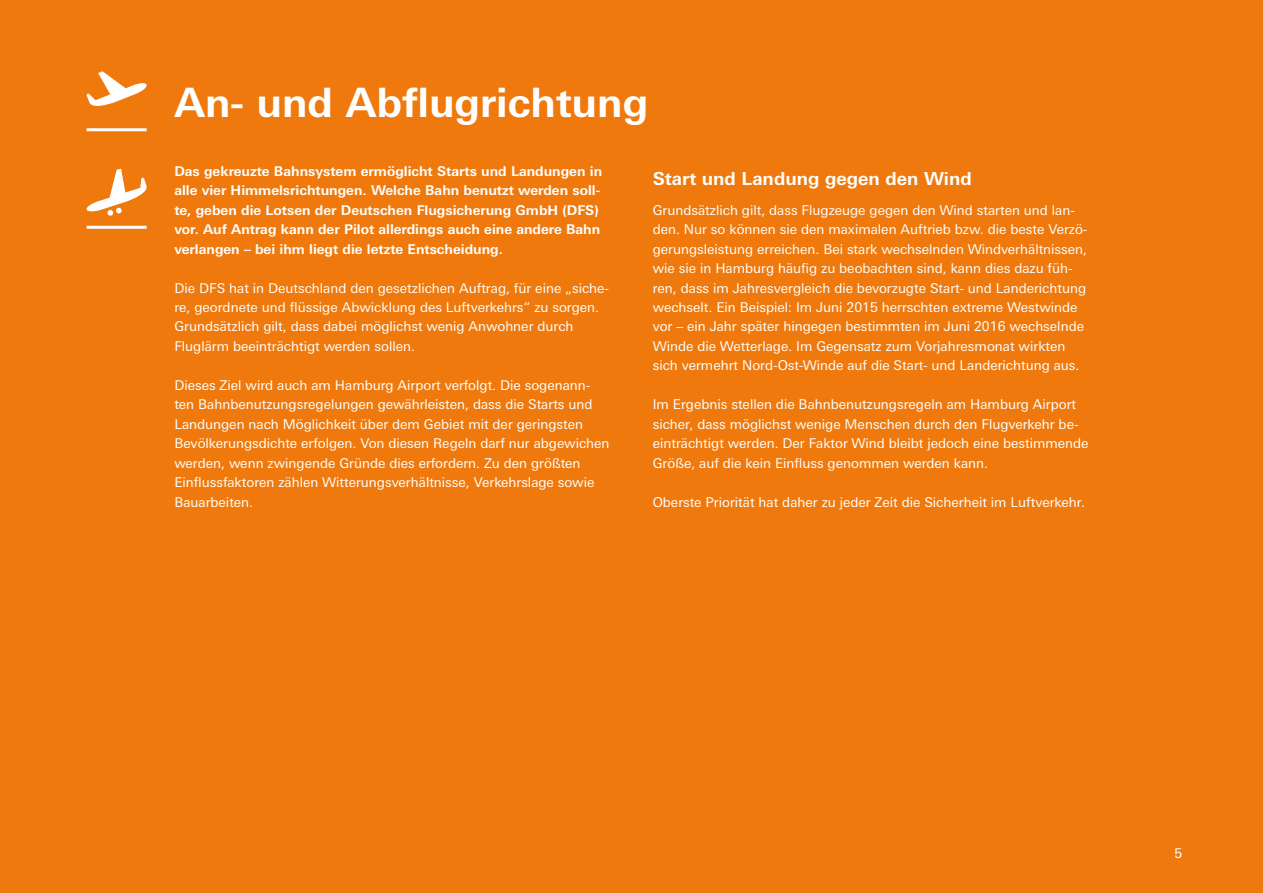
<style>
.page{position:relative;width:1263px;height:893px;background:#ef790c}
.page>*{position:absolute;margin:0;border:0;box-sizing:border-box;transform-origin:0 0}
.t1{font:75px/97.5px "Info Pict Four";color:#fff}
.t2{font:700 40.5px "LT Univers Basic";color:#fff}
.t3{font:700 18px "LT Univers Basic";color:#fff}
.t4{font:13.5px/19.5px "LT Univers Basic";color:#fff}
.t5{font:700 13.5px/19.5px "LT Univers Basic";color:#fff}
</style>
<div class="page">
<h1 class="t1" style="left:117px;top:53px;width:37px">F<br>G</h1>
<h2 class="t2" style="left:174px;top:78px;width:475px">An- und Abflugrichtung</h2>
<p class="t5" style="left:174px;top:161px;width:429px">Das gekreuzte Bahnsystem ermöglicht Starts und Landungen in alle vier Himmelsrichtungen. Welche Bahn benutzt werden soll&shy;te, geben die Lotsen der Deutschen Flugsicherung GmbH (DFS) vor. Auf Antrag kann der Pilot allerdings auch eine andere Bahn verlangen – bei ihm liegt die letzte Entscheidung.</p>
<p class="t4" style="left:174px;top:278px;width:436px">Die DFS hat in Deutschland den gesetzlichen Auftrag, für eine „siche&shy;re, geordnete und flüssige Abwicklung des Luftverkehrs“ zu sorgen.<br>Grundsätzlich gilt, dass dabei möglichst wenig Anwohner durch Fluglärm beeinträchtigt werden sollen.</p>
<p class="t4" style="left:174px;top:375px;width:437px">Dieses Ziel wird auch am Hamburg Airport verfolgt. Die sogenann&shy;ten Bahnbenutzungsregelungen gewährleisten, dass die Starts und Landungen nach Möglichkeit über dem Gebiet mit der geringsten Bevölkerungsdichte erfolgen. Von diesen Regeln darf nur abgewichen werden, wenn zwingende Gründe dies erfordern. Zu den größten Einflussfaktoren zählen Witterungsverhältnisse, Verkehrslage sowie Bauarbeiten.</p>
<h3 class="t3" style="left:653px;top:168px;width:321px">Start und Landung gegen den Wind</h3>
<p class="t4" style="left:653px;top:200px;width:436px">Grundsätzlich gilt, dass Flugzeuge gegen den Wind starten und lan&shy;den. Nur so können sie den maximalen Auftrieb bzw. die beste Verzö&shy;gerungsleistung erreichen. Bei stark wechselnden Windverhältnissen, wie sie in Hamburg häufig zu beobachten sind, kann dies dazu füh&shy;ren, dass im Jahresvergleich die bevorzugte Start- und Landerichtung wechselt. Ein Beispiel: Im Juni 2015 herrschten extreme Westwinde vor – ein Jahr später hingegen bestimmten im Juni 2016 wechselnde Winde die Wetterlage. Im Gegensatz zum Vorjahresmonat wirkten sich vermehrt Nord-Ost-Winde auf die Start- und Landerichtung aus.</p>
<p class="t4" style="left:653px;top:395px;width:437px">Im Ergebnis stellen die Bahnbenutzungsregeln am Hamburg Airport sicher, dass möglichst wenige Menschen durch den Flugverkehr be&shy;einträchtigt werden. Der Faktor Wind bleibt jedoch eine bestimmende Größe, auf die kein Einfluss genommen werden kann.</p>
<p class="t4" style="left:653px;top:492px;width:434px">Oberste Priorität hat daher zu jeder Zeit die Sicherheit im Luftverkehr.</p>
<p class="t4" style="left:1174px;top:843px;width:9px">5</p>
</div>
